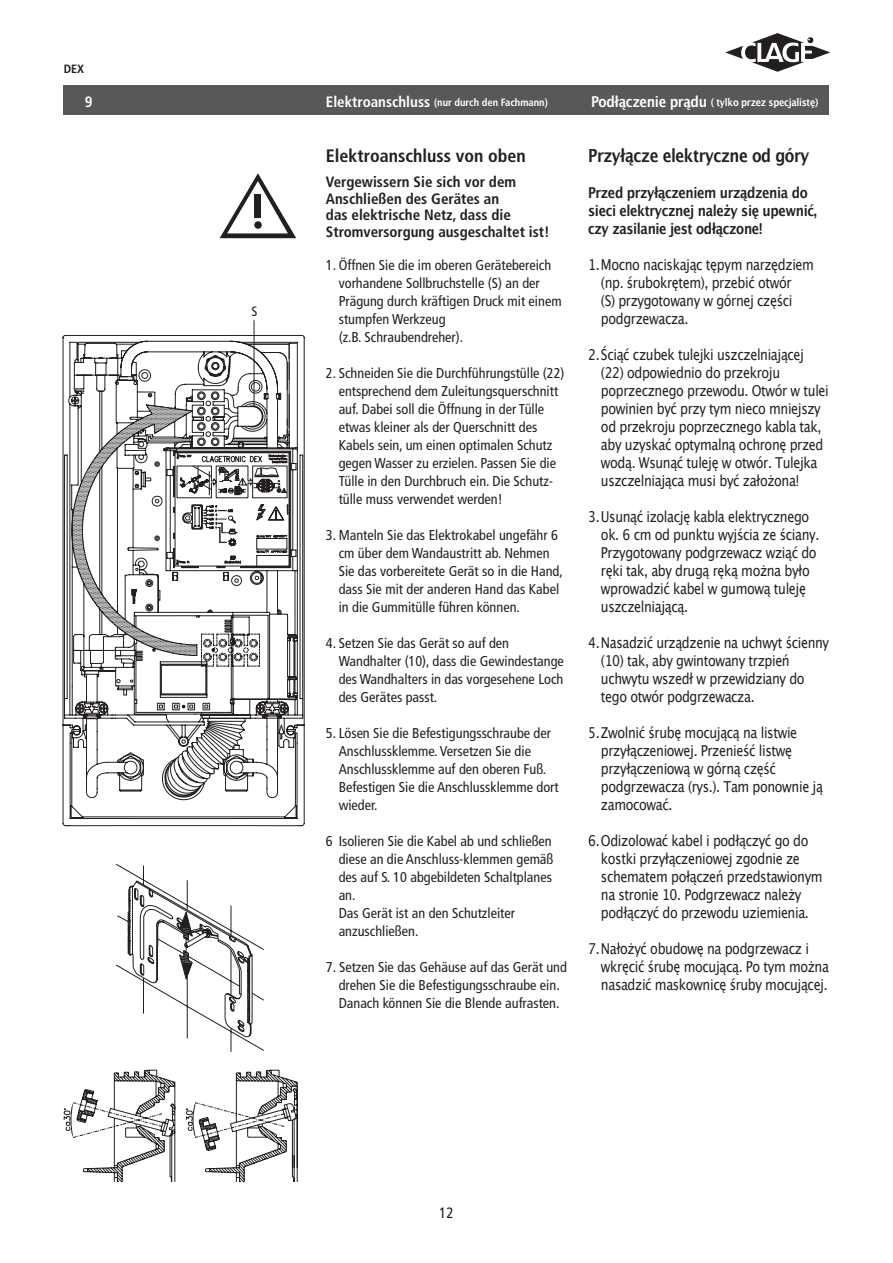
<style>
.page{position:relative;width:893px;height:1263px;background:#fff}
.page>*{position:absolute;margin:0;border:0;box-sizing:border-box;transform-origin:0 0}
.t1{font:700 18px "Lucida Grande";letter-spacing:-.03em;color:#231f20;scale:.84 1}
.t2{font:700 condensed 18px "Frutiger LT Std";color:#231f20}
.t3{font:15px/18px "Lucida Grande";letter-spacing:-.03em;color:#231f20;scale:.84 1}
.t4{font:700 condensed 15px/16.5px "Frutiger LT Std";color:#231f20}
.t5{font:700 15px/18px "Lucida Grande";letter-spacing:-.03em;color:#231f20;scale:.84 1}
.t6{font:condensed 15px "Frutiger LT Std";color:#231f20}
.t7{font:700 condensed 15px "Frutiger LT Std";color:#fff}
.t8{font:condensed 14.25px/18px "Frutiger LT Std";color:#231f20}
.t9{font:condensed 13.5px "Frutiger LT Std";color:#231f20}
.t10{font:700 condensed 12px "Frutiger LT Std";color:#231f20}
.t11{font:700 10.5px "Lucida Grande";letter-spacing:-.03em;color:#fff;scale:.86 1}
.t12{font:700 condensed 10.5px "Frutiger LT Std";color:#fff}
.s1{font-size:15px}
</style>
<div class="page">
<svg style="left:725px;top:33px;width:105px;height:39px"></svg>
<div style="left:64px;top:85px;width:765px;height:30px;background:#57585a"></div>
<svg style="left:73px;top:893px;width:225px;height:289px"></svg>
<svg style="left:64px;top:1103px;width:131px;height:34px"></svg>
<hr style="left:254px;top:320px;width:1px;height:86px;background:#231f20">
<svg style="left:62px;top:323px;width:243px;height:504px"></svg>
<svg style="left:96px;top:341px;width:209px;height:552px"></svg>
<svg style="left:220px;top:173px;width:76px;height:65px"></svg>
<div style="left:255px;top:194px;width:6px;height:24px;background:#231f20"></div>
<div style="left:254px;top:221px;width:8px;height:8px;background:#231f20;border-radius:50%"></div>
<p class="t10" style="left:64px;top:62px;width:22px">DEX</p>
<p class="t7" style="left:85px;top:92px;width:9px">9</p>
<p class="t12" style="left:326px;top:96px;width:223px"><span class="s1">Elektroanschluss</span> (nur durch den Fachmann)</p>
<p class="t11" style="left:591px;top:97px;width:266px"><span class="s1">Podłączenie prądu</span> ( tylko przez specjalistę)</p>
<p class="t2" style="left:326px;top:145px;width:201px">Elektroanschluss von oben</p>
<p class="t4" style="left:326px;top:174px;width:225px">Vergewissern Sie sich vor dem<br>Anschließen des Gerätes an<br>das elektrische Netz, dass die<br>Stromversorgung ausgeschaltet ist!</p>
<p class="t8" style="left:339px;top:256px;width:224px;text-indent:-13px">1. Öffnen Sie die im oberen Gerätebereich vorhandene Sollbruchstelle (S) an der Prägung durch kräftigen Druck mit einem stumpfen Werkzeug<br>(z.B. Schraubendreher).</p>
<p class="t8" style="left:339px;top:364px;width:227px;text-indent:-13px">2. Schneiden Sie die Durchführungstülle (22) entsprechend dem Zuleitungsquerschnitt auf. Dabei soll die Öffnung in der Tülle etwas kleiner als der Querschnitt des Kabels sein, um einen optimalen Schutz gegen Wasser zu erzielen. Passen Sie die Tülle in den Durchbruch ein. Die Schutz&shy;tülle muss verwendet werden!</p>
<p class="t8" style="left:339px;top:526px;width:226px;text-indent:-13px">3. Manteln Sie das Elektrokabel ungefähr 6 cm über dem Wandaustritt ab. Nehmen Sie das vorbereitete Gerät so in die Hand, dass Sie mit der anderen Hand das Kabel in die Gummitülle führen können.</p>
<p class="t8" style="left:339px;top:634px;width:227px;text-indent:-13px">4. Setzen Sie das Gerät so auf den Wandhalter (10), dass die Gewindestange des Wandhalters in das vorgesehene Loch des Gerätes passt.</p>
<p class="t8" style="left:339px;top:724px;width:221px;text-indent:-13px">5. Lösen Sie die Befestigungsschraube der Anschlussklemme. Versetzen Sie die Anschlussklemme auf den oberen Fuß.<br>Befestigen Sie die Anschlussklemme dort wieder.</p>
<p class="t8" style="left:339px;top:832px;width:216px;text-indent:-13px">6 Isolieren Sie die Kabel ab und schließen diese an die Anschluss-klemmen gemäß des auf S. 10 abgebildeten Schaltplanes an.<br>Das Gerät ist an den Schutzleiter anzuschließen.</p>
<p class="t8" style="left:326px;top:958px;width:242px;text-align:center">7. Setzen Sie das Gehäuse auf das Gerät und drehen Sie die Befestigungsschraube ein.<br>Danach können Sie die Blende aufrasten.</p>
<p class="t1" style="left:588px;top:145px;width:265px">Przyłącze elektryczne od góry</p>
<p class="t5" style="left:588px;top:184px;width:274px">Przed przyłączeniem urządzenia do sieci elektrycznej należy się upewnić, czy zasilanie jest odłączone!</p>
<p class="t3" style="left:601px;top:256px;width:255px;text-indent:-13px">1.Mocno naciskając tępym narzędziem (np. śrubokrętem), przebić otwór<br>(S) przygotowany w górnej części podgrzewacza.</p>
<p class="t3" style="left:601px;top:346px;width:273px;text-indent:-13px">2.Ściąć czubek tulejki uszczelniającej (22) odpowiednio do przekroju poprzecznego przewodu. Otwór w tulei powinien być przy tym nieco mniejszy od przekroju poprzecznego kabla tak, aby uzyskać optymalną ochronę przed wodą. Wsunąć tuleję w otwór. Tulejka uszczelniająca musi być założona!</p>
<p class="t3" style="left:601px;top:508px;width:261px;text-indent:-13px">3.Usunąć izolację kabla elektrycznego ok. 6 cm od punktu wyjścia ze ściany.<br>Przygotowany podgrzewacz wziąć do ręki tak, aby drugą ręką można było wprowadzić kabel w gumową tuleję uszczelniającą.</p>
<p class="t3" style="left:601px;top:634px;width:273px;text-indent:-13px">4.Nasadzić urządzenie na uchwyt ścienny (10) tak, aby gwintowany trzpień uchwytu wszedł w przewidziany do tego otwór podgrzewacza.</p>
<p class="t3" style="left:601px;top:724px;width:266px;text-indent:-13px">5.Zwolnić śrubę mocującą na listwie przyłączeniowej. Przenieść listwę przyłączeniową w górną część podgrzewacza (rys.). Tam ponownie ją zamocować.</p>
<p class="t3" style="left:601px;top:832px;width:265px;text-indent:-13px">6.Odizolować kabel i podłączyć go do kostki przyłączeniowej zgodnie ze schematem połączeń przedstawionym na stronie 10. Podgrzewacz należy podłączyć do przewodu uziemienia.</p>
<p class="t3" style="left:601px;top:940px;width:273px;text-indent:-13px">7.Nałożyć obudowę na podgrzewacz i wkręcić śrubę mocującą. Po tym można nasadzić maskownicę śruby mocującej.</p>
<p class="t9" style="left:251px;top:304px;width:7px">S</p>
<p class="t6" style="left:439px;top:1204px;width:16px">12</p>
</div>
